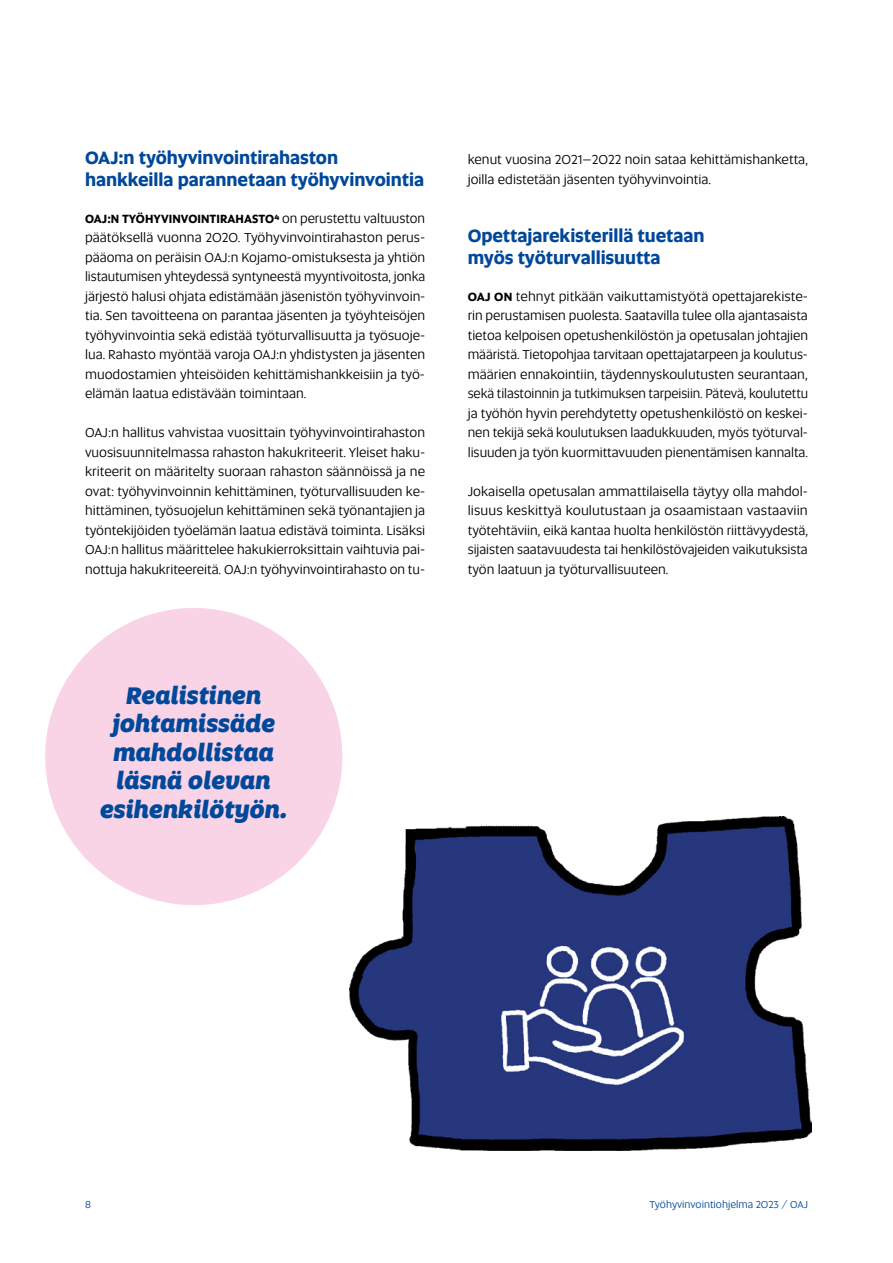
<style>
.page{position:relative;width:893px;height:1263px;background:#fff}
.page>*{position:absolute;margin:0;border:0;box-sizing:border-box;transform-origin:0 0}
.t1{font:italic 800 24px/28.5px "Altis";color:#00489a;text-align:center}
.t2{font:700 18px/22.5px "Altis";letter-spacing:-.005em;color:#00489a}
.t3{font:13.5px/19.5px "Altis";color:#000}
.t4{font:700 12px "Altis";letter-spacing:.005em;color:#000}
.t5{font:10.5px "Altis";color:#00489a}
.s1{font-weight:400;font-size:13.5px}
.s2{font-weight:700;font-size:12px}
</style>
<div class="page">
<div style="left:45px;top:608px;width:297px;height:297px;background:#f9d3e6;border-radius:50%"></div>
<img style="left:349px;top:816px;width:463px;height:334px">
<h2 class="t2" style="left:85px;top:145px;width:341px">OAJ:n työhyvinvointirahaston hankkeilla parannetaan työhyvinvointia</h2>
<p class="t4" style="left:85px;top:210px;width:342px">OAJ:N TYÖHYVINVOINTIRAHASTO4 <span class="s1">on perustettu valtuuston</span></p>
<p class="t3" style="left:85px;top:227px;width:342px;text-align:justify">päätöksellä vuonna 2020. Työhyvinvointirahaston perus&shy;pääoma on peräisin OAJ:n Kojamo-omistuksesta ja yhtiön listautumisen yhteydessä syntyneestä myyntivoitosta, jonka järjestö halusi ohjata edistämään jäsenistön työhyvinvoin&shy;tia. Sen tavoitteena on parantaa jäsenten ja työyhteisöjen työhyvinvointia sekä edistää työturvallisuutta ja työsuoje&shy;lua. Rahasto myöntää varoja OAJ:n yhdistysten ja jäsenten muodostamien yhteisöiden kehittämishankkeisiin ja työ&shy;elämän laatua edistävään toimintaan.</p>
<p class="t3" style="left:85px;top:422px;width:342px">OAJ:n hallitus vahvistaa vuosittain työhyvinvointirahaston vuosisuunnitelmassa rahaston hakukriteerit. Yleiset haku&shy;kriteerit on määritelty suoraan rahaston säännöissä ja ne ovat: työhyvinvoinnin kehittäminen, työturvallisuuden ke&shy;hittäminen, työsuojelun kehittäminen sekä työnantajien ja työntekijöiden työelämän laatua edistävä toiminta. Lisäksi OAJ:n hallitus määrittelee hakukierroksittain vaihtuvia pai&shy;nottuja hakukriteereitä. OAJ:n työhyvinvointirahasto on tu-</p>
<p class="t3" style="left:468px;top:149px;width:342px">kenut vuosina 2021–2022 noin sataa kehittämishanketta, joilla edistetään jäsenten työhyvinvointia.</p>
<h2 class="t2" style="left:468px;top:223px;width:238px">Opettajarekisterillä tuetaan myös työturvallisuutta</h2>
<p class="t3" style="left:468px;top:286px;width:342px"><span class="s2">OAJ ON</span> tehnyt pitkään vaikuttamistyötä opettajarekiste&shy;rin perustamisen puolesta. Saatavilla tulee olla ajantasaista tietoa kelpoisen opetushenkilöstön ja opetusalan johtajien määristä. Tietopohjaa tarvitaan opettajatarpeen ja koulutus&shy;määrien ennakointiin, täydennyskoulutusten seurantaan, sekä tilastoinnin ja tutkimuksen tarpeisiin. Pätevä, koulutettu ja työhön hyvin perehdytetty opetushenkilöstö on keskei&shy;nen tekijä sekä koulutuksen laadukkuuden, myös työturval&shy;lisuuden ja työn kuormittavuuden pienentämisen kannalta.</p>
<p class="t3" style="left:468px;top:481px;width:342px;text-align:justify">Jokaisella opetusalan ammattilaisella täytyy olla mahdol&shy;lisuus keskittyä koulutustaan ja osaamistaan vastaaviin työtehtäviin, eikä kantaa huolta henkilöstön riittävyydestä, sijaisten saatavuudesta tai henkilöstövajeiden vaikutuksista työn laatuun ja työturvallisuuteen.</p>
<h1 class="t1" style="left:100px;top:680px;width:189px">Realistinen johtamissäde mahdollistaa läsnä olevan esihenkilötyön.</h1>
<p class="t5" style="left:85px;top:1197px;width:7px">8</p>
<p class="t5" style="left:650px;top:1197px;width:160px">Työhyvinvointiohjelma 2023 / OAJ</p>
</div>
